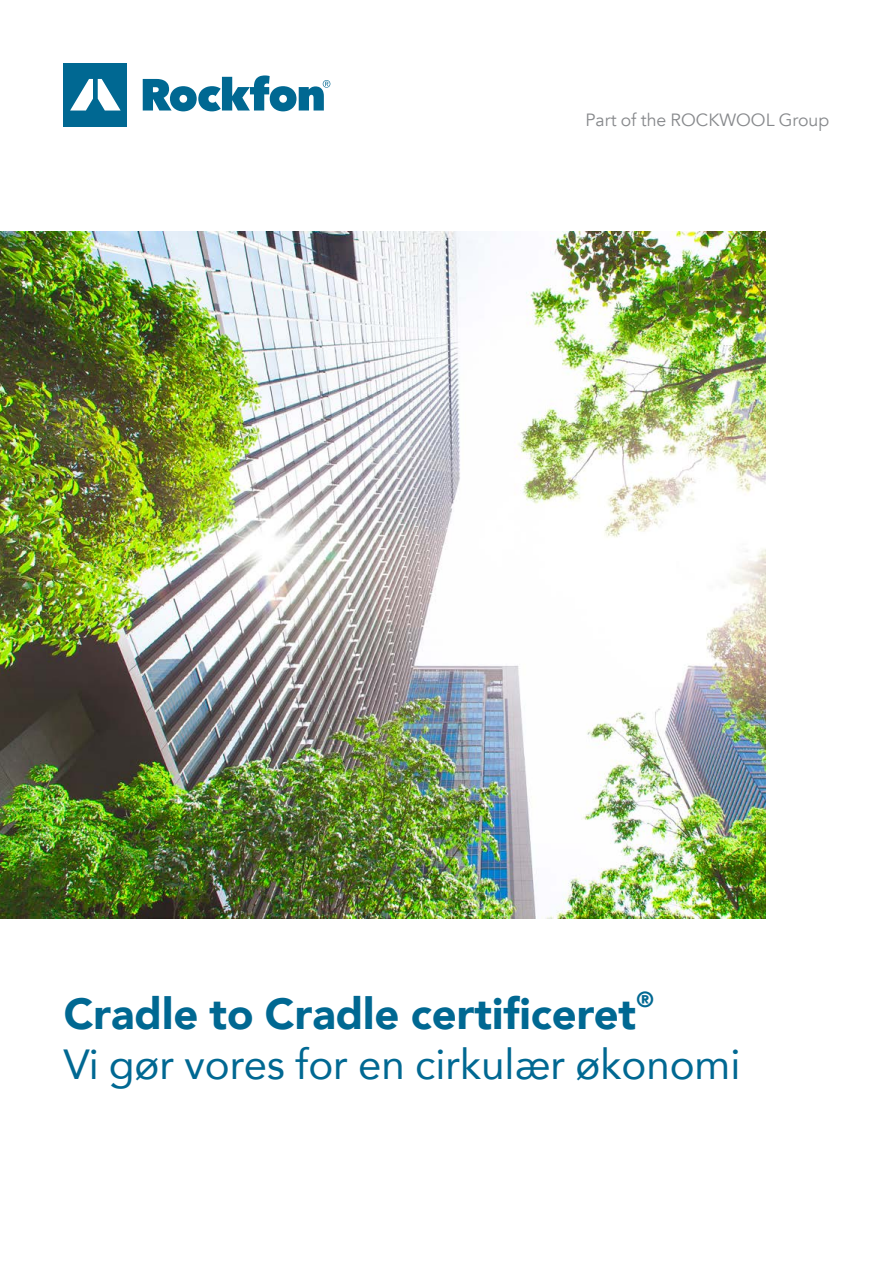
<style>
.page{position:relative;width:893px;height:1263px;background:#fff}
.page>*{position:absolute;margin:0;border:0;box-sizing:border-box;transform-origin:0 0}
.t1{font:900 43.5px "Avenir";color:#006892}
.t2{font:42px "Avenir";color:#006892}
.t3{font:900 21.75px "Avenir";color:#006892}
.t4{font:17.7px "Avenir";color:#87898c}
</style>
<div class="page">
<div style="left:64px;top:63px;width:63px;height:63px;background:#006892"></div>
<svg style="left:70px;top:79px;width:51px;height:32px"></svg>
<svg style="left:143px;top:75px;width:187px;height:36px"></svg>
<img style="left:0;top:232px;width:765px;height:686px">
<p class="t4" style="left:585px;top:110px;width:245px">Part of the ROCKWOOL Group</p>
<p class="t1" style="left:64px;top:976px;width:574px">Cradle to Cradle certificeret</p>
<p class="t3" style="left:636px;top:980px;width:19px">®</p>
<p class="t2" style="left:64px;top:1031px;width:678px">Vi gør vores for en cirkulær økonomi</p>
</div>
